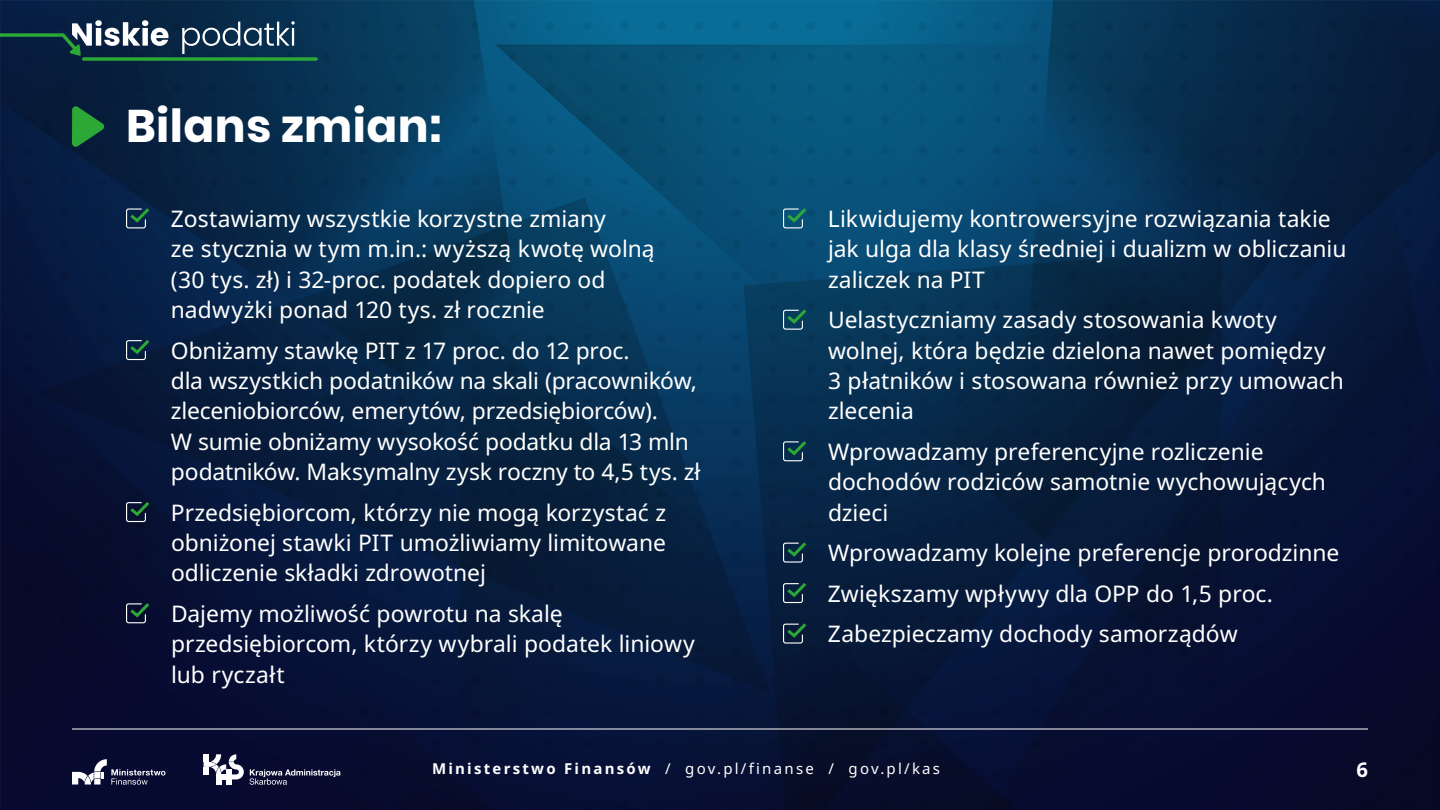
<style>
.page{position:relative;width:1440px;height:810px;background:#fff}
.page>*{position:absolute;margin:0;border:0;box-sizing:border-box;transform-origin:0 0}
.t1{font:700 45.6px "Poppins";letter-spacing:.01em;color:#fff}
.t2{font:22.88px/30.4px "Noto Sans";color:#fff}
.t3{font:700 20.25px "Noto Sans";color:#fff}
.t4{font:15px "Noto Sans";letter-spacing:.15em;color:#fff}
.s1{font-weight:700}
</style>
<div class="page">
<img style="left:0;top:0;width:1440px;height:810px">
<hr style="left:72px;top:729px;width:1296px;height:1px;background:#fff">
<svg style="left:182px;top:21px;width:113px;height:33px;background:#38556e"></svg>
<svg style="left:82px;top:57px;width:236px;height:4px"></svg>
<svg style="left:0;top:20px;width:168px;height:36px"></svg>
<svg style="left:72px;top:759px;width:93px;height:26px;background:#434662"></svg>
<svg style="left:204px;top:754px;width:136px;height:31px;background:#3d405d"></svg>
<svg style="left:125px;top:205px;width:27px;height:24px"></svg>
<svg style="left:125px;top:337px;width:27px;height:24px"></svg>
<svg style="left:125px;top:499px;width:27px;height:24px"></svg>
<svg style="left:125px;top:600px;width:27px;height:24px"></svg>
<svg style="left:72px;top:106px;width:32px;height:41px"></svg>
<svg style="left:782px;top:205px;width:27px;height:24px"></svg>
<svg style="left:782px;top:306px;width:27px;height:24px"></svg>
<svg style="left:782px;top:438px;width:27px;height:24px"></svg>
<svg style="left:782px;top:539px;width:27px;height:24px"></svg>
<svg style="left:782px;top:580px;width:27px;height:24px"></svg>
<svg style="left:782px;top:620px;width:27px;height:24px"></svg>
<h1 class="t1" style="left:126px;top:99px;width:317px">Bilans zmian:</h1>
<p class="t2" style="left:171px;top:204px;width:485px">Zostawiamy wszystkie korzystne zmiany<br>ze stycznia w tym m.in.: wyższą kwotę wolną (30 tys. zł) i 32-proc. podatek dopiero od nadwyżki ponad 120 tys. zł rocznie</p>
<p class="t2" style="left:171px;top:336px;width:531px">Obniżamy stawkę PIT z 17 proc. do 12 proc.<br>dla wszystkich podatników na skali (pracowników, zleceniobiorców, emerytów, przedsiębiorców).<br>W sumie obniżamy wysokość podatku dla 13 mln podatników. Maksymalny zysk roczny to 4,5 tys. zł</p>
<p class="t2" style="left:171px;top:498px;width:497px;text-align:justify">Przedsiębiorcom, którzy nie mogą korzystać z obniżonej stawki PIT umożliwiamy limitowane odliczenie składki zdrowotnej</p>
<p class="t2" style="left:171px;top:599px;width:525px">Dajemy możliwość powrotu na skalę przedsiębiorcom, którzy wybrali podatek liniowy lub ryczałt</p>
<p class="t2" style="left:828px;top:204px;width:520px">Likwidujemy kontrowersyjne rozwiązania takie jak ulga dla klasy średniej i dualizm w obliczaniu zaliczek na PIT</p>
<p class="t2" style="left:828px;top:305px;width:517px">Uelastyczniamy zasady stosowania kwoty wolnej, która będzie dzielona nawet pomiędzy 3 płatników i stosowana również przy umowach zlecenia</p>
<p class="t2" style="left:828px;top:437px;width:500px">Wprowadzamy preferencyjne rozliczenie dochodów rodziców samotnie wychowujących dzieci</p>
<p class="t2" style="left:828px;top:533px;width:513px;line-height:40.5px">Wprowadzamy kolejne preferencje prorodzinne<br>Zwiększamy wpływy dla OPP do 1,5 proc.<br>Zabezpieczamy dochody samorządów</p>
<p class="t4" style="left:432px;top:758px;width:510px"><span class="s1">Ministerstwo Finansów</span> / gov.pl/finanse / gov.pl/kas</p>
<p class="t3" style="left:1356px;top:755px;width:13px">6</p>
</div>
